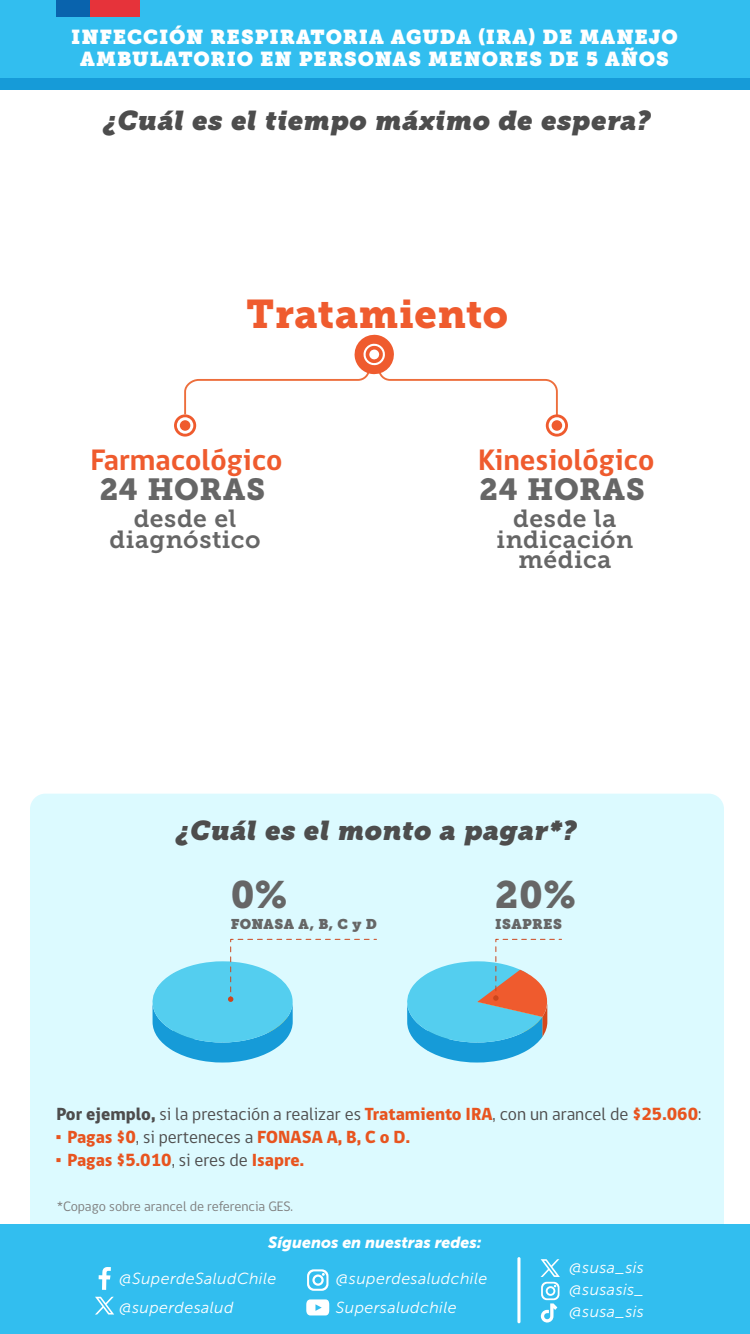
<style>
.page{position:relative;width:750px;height:1334px;background:#fff}
.page>*{position:absolute;margin:0;border:0;box-sizing:border-box;transform-origin:0 0}
.t1{font:39.8px "Museo Slab 900";letter-spacing:.015em;color:#ef5b2e}
.t2{font:38px "Museo Slab 900";color:#666}
.t3{font:700 30.3px "gob CL";color:#ef5b2e}
.t4{font:30.3px "Museo Slab 900";letter-spacing:.025em;color:#666}
.t5{font:italic 27px "Museo Slab 1000";letter-spacing:.02em;color:#4d4d4d}
.t6{font:24.6px/20.9px "Museo Slab 700";letter-spacing:.02em;color:#666;text-align:center}
.t7{font:20px/22px "Museo Slab";letter-spacing:.045em;color:#fff;text-align:center}
.t8{font:18px "gob CL";color:#4e4d4d}
.t9{font:800 18px "gob CL";color:#e8541f}
.t10{font:italic 16px/22.1px "Museo Sans 300";letter-spacing:.025em;color:#fff}
.t11{font:italic 16px "Museo Sans 900";color:#fff}
.t12{font:14px "gob CL";color:#808080}
.t13{font:14px "Museo Slab";letter-spacing:.03em;color:#666}
.s1{font-weight:800}
.s2{font-weight:800;color:#e8541f}
.s3{font-family:"Times New Roman";font-weight:400}
.s4{font-weight:400;color:#4e4d4d}
</style>
<div class="page">
<div style="left:30px;top:794px;width:694px;height:531px;background:#dcfaff;border-radius:15px"></div>
<div style="left:0;top:0;width:750px;height:84px;background:#32beef"></div>
<div style="left:0;top:79px;width:750px;height:11px;background:#169bd8"></div>
<div style="left:90px;top:0;width:49px;height:17px;background:#e6333a"></div>
<div style="left:56px;top:0;width:34px;height:17px;background:#0963ad"></div>
<div style="left:0;top:1224px;width:750px;height:110px;background:#32beef"></div>
<svg style="left:517px;top:1257px;width:4px;height:66px"></svg>
<svg style="left:99px;top:1267px;width:12px;height:23px"></svg>
<svg style="left:307px;top:1269px;width:22px;height:22px"></svg>
<svg style="left:306px;top:1299px;width:23px;height:16px"></svg>
<svg style="left:95px;top:1297px;width:19px;height:18px"></svg>
<svg style="left:541px;top:1259px;width:19px;height:64px"></svg>
<svg style="left:174px;top:334px;width:394px;height:103px"></svg>
<svg style="left:152px;top:938px;width:225px;height:125px"></svg>
<svg style="left:407px;top:938px;width:155px;height:125px"></svg>
<p class="t7" style="left:71px;top:26px;width:608px">INFECCIÓN RESPIRATORIA AGUDA (IRA) DE MANEJO<br>AMBULATORIO EN PERSONAS MENORES DE 5 AÑOS</p>
<h3 class="t5" style="left:102px;top:105px;width:549px">¿Cuál es el tiempo máximo de espera?</h3>
<h1 class="t1" style="left:247px;top:291px;width:263px">Tratamiento</h1>
<h3 class="t3" style="left:90px;top:439px;width:194px">Farmacológico</h3>
<h3 class="t4" style="left:100px;top:471px;width:167px">24 HORAS</h3>
<h3 class="t6" style="left:110px;top:508px;width:153px">desde el diagnóstico</h3>
<h3 class="t3" style="left:478px;top:439px;width:178px">Kinesiológico</h3>
<h3 class="t4" style="left:480px;top:471px;width:167px">24 HORAS</h3>
<h3 class="t6" style="left:497px;top:508px;width:138px">desde la indicación médica</h3>
<h3 class="t5" style="left:175px;top:815px;width:402px">¿Cuál es el monto a pagar*?</h3>
<h2 class="t2" style="left:495px;top:873px;width:82px">20%</h2>
<h2 class="t2" style="left:231px;top:873px;width:58px">0%</h2>
<p class="t13" style="left:231px;top:916px;width:148px">FONASA A, B, C y D</p>
<p class="t13" style="left:495px;top:916px;width:68px">ISAPRES</p>
<p class="t8" style="left:56px;top:1102px;width:647px"><span class="s1">Por ejemplo,</span> si la prestación a realizar es <span class="s2">Tratamiento IRA</span>, con un arancel de <span class="s2">$25.060</span>:</p>
<p class="t9" style="left:55px;top:1125px;width:356px"><span class="s3">▪</span> Pagas $0<span class="s4">, si perteneces a</span> FONASA A, B, C o D.</p>
<p class="t9" style="left:55px;top:1148px;width:250px"><span class="s3">▪</span> Pagas $5.010<span class="s4">, si eres de</span> Isapre.</p>
<p class="t12" style="left:57px;top:1197px;width:238px">*Copago sobre arancel de referencia GES.</p>
<p class="t11" style="left:268px;top:1234px;width:215px">Síguenos en nuestras redes:</p>
<p class="t10" style="left:119px;top:1265px;width:159px;line-height:28.5px">@SuperdeSaludChile @superdesalud</p>
<p class="t10" style="left:336px;top:1265px;width:153px;line-height:28.5px">@superdesaludchile<br>Supersaludchile</p>
<p class="t10" style="left:569px;top:1257px;width:76px;text-align:justify">@susa_sis @susasis_ @susa_sis</p>
</div>
